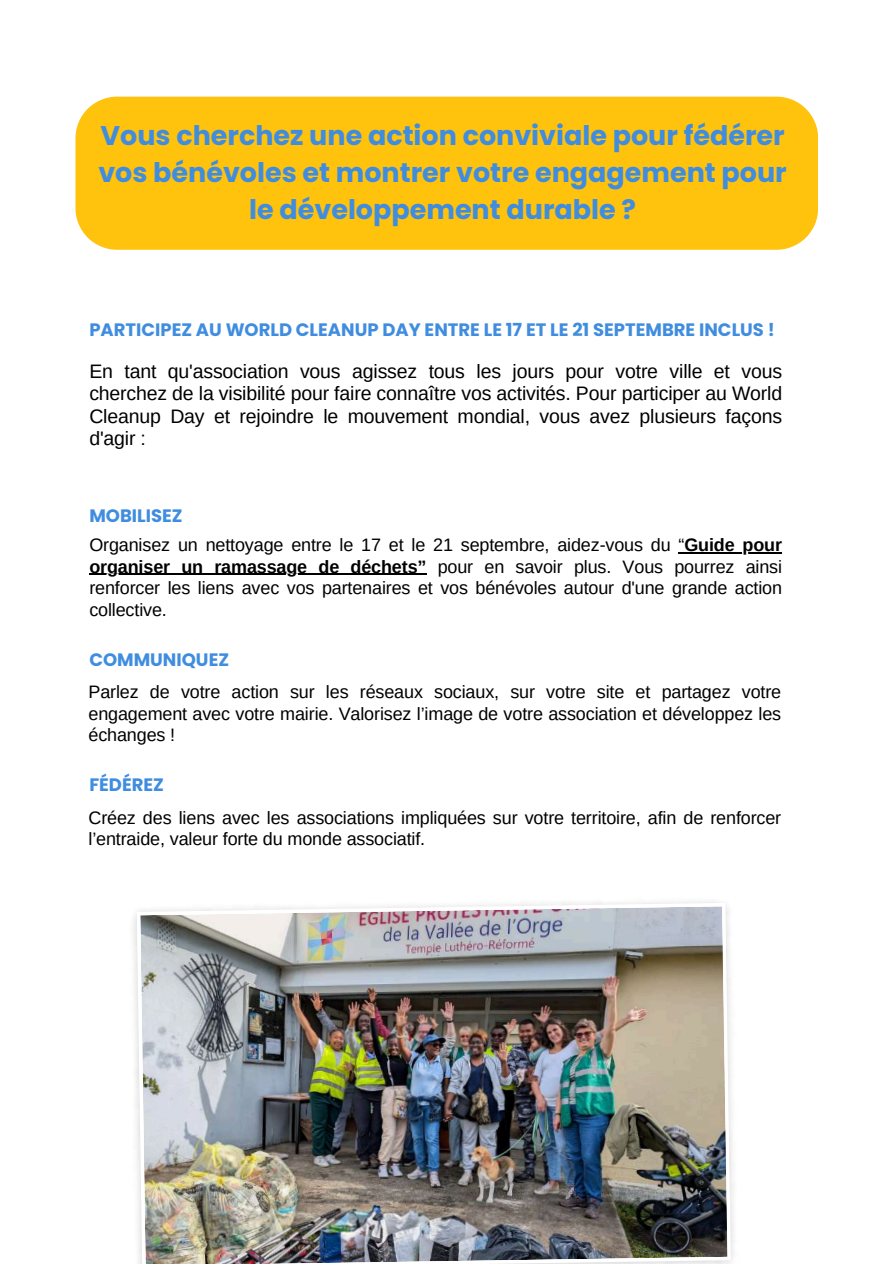
<style>
.page{position:relative;width:894px;height:1264px;background:#fff}
.page>*{position:absolute;margin:0;border:0;box-sizing:border-box;transform-origin:0 0}
.t1{font:700 27px/37.2px "Poppins";color:#408ddf;text-align:center}
.t2{font:19.5px/22.5px "Arimo";letter-spacing:-.01em;color:#000;text-align:justify}
.t3{font:18px/21.3px "Arimo";letter-spacing:-.01em;color:#000;text-align:justify}
.t4{font:700 18px "Poppins";color:#408ddf}
.s1{font-weight:700}
</style>
<div class="page">
<div style="left:75px;top:97px;width:742px;height:153px;background:#ffc20d"></div>
<svg style="left:137px;top:902px;width:593px;height:361px"></svg>
<img style="left:140px;top:906px;width:587px;height:357px">
<hr style="left:684px;top:552px;width:97px;height:1px;background:#000">
<hr style="left:89px;top:574px;width:337px;height:1px;background:#000">
<h1 class="t1" style="left:98px;top:116px;width:689px">Vous cherchez une action conviviale pour fédérer vos bénévoles et montrer votre engagement pour le développement durable ?</h1>
<p class="t4" style="left:89px;top:317px;width:686px">PARTICIPEZ AU WORLD CLEANUP DAY ENTRE LE 17 ET LE 21 SEPTEMBRE INCLUS !</p>
<p class="t2" style="left:89px;top:360px;width:694px">En tant qu'association vous agissez tous les jours pour votre ville et vous cherchez de la visibilité pour faire connaître vos activités. Pour participer au World Cleanup Day et rejoindre le mouvement mondial, vous avez plusieurs façons d'agir :</p>
<p class="t4" style="left:89px;top:503px;width:95px">MOBILISEZ</p>
<p class="t3" style="left:89px;top:534px;width:694px">Organisez un nettoyage entre le 17 et le 21 septembre, aidez-vous du “<span class="s1">Guide pour organiser un ramassage de déchets”</span> pour en savoir plus. Vous pourrez ainsi renforcer les liens avec vos partenaires et vos bénévoles autour d'une grande action collective.</p>
<p class="t4" style="left:89px;top:646px;width:141px">COMMUNIQUEZ</p>
<p class="t3" style="left:88px;top:681px;width:694px">Parlez de votre action sur les réseaux sociaux, sur votre site et partagez votre engagement avec votre mairie. Valorisez l’image de votre association et développez les échanges !</p>
<p class="t4" style="left:89px;top:772px;width:76px">FÉDÉREZ</p>
<p class="t3" style="left:88px;top:807px;width:694px">Créez des liens avec les associations impliquées sur votre territoire, afin de renforcer l’entraide, valeur forte du monde associatif.</p>
</div>
